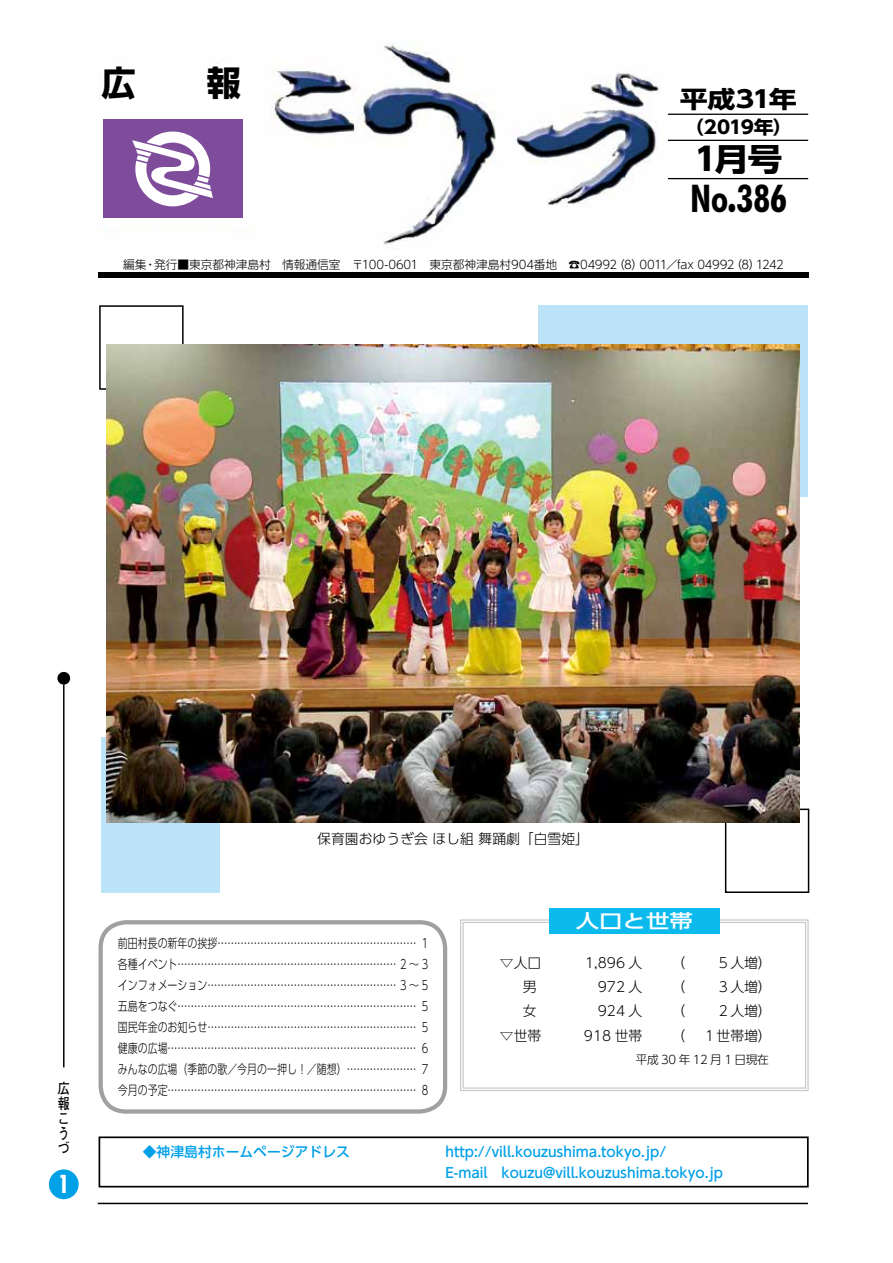
<style>
.page{position:relative;width:893px;height:1263px;background:#fff}
.page>*{position:absolute;margin:0;border:0;box-sizing:border-box;transform-origin:0 0}
.t1{font:700 condensed 38.25px "Futura BT";color:#000}
.t2{font:700 34.5px "UD Shin Go Pro";color:#000}
.t3{font:700 31.5px "UD Shin Go Pro";color:#000;scale:1.11 1}
.t4{font:700 condensed 25.5px "Futura BT";color:#fff}
.t5{font:700 23.4px "UD Shin Go Pro";letter-spacing:-.045em;color:#000;scale:1.2 1}
.t6{font:500 18.75px "UD Shin Go Pro";color:#fff;scale:1.25 1}
.t7{font:700 18px "UD Shin Go Pro";letter-spacing:-.025em;color:#000;scale:1.1 1}
.t8{font:700 14.85px/14.9px "Futo Go B101 Pro";color:#000;scale:.8 1}
.t9{font:500 13.8px "UD Shin Go Pro";color:#00a0e9}
.t10{font:300 13.8px "UD Shin Go Pro";color:#000}
.t11{font:300 12.75px/21px "UD Shin Go Pro";color:#000;text-align:justify;scale:.78 1}
.t12{font:300 11.7px "UD Shin Go Pro";letter-spacing:-.01em;color:#000}
.s1{font-size:49.8px}
</style>
<div class="page">
<hr style="left:98px;top:1203px;width:710px;height:1px;background:#000">
<hr style="left:63px;top:685px;width:2px;height:382px;background:#000">
<div style="left:57px;top:672px;width:13px;height:13px;background:#000;border-radius:50%"></div>
<div style="left:49px;top:1169px;width:30px;height:30px;background:#00a1e6;border-radius:50%"></div>
<img style="left:99px;top:43px;width:560px;height:202px">
<div style="left:101px;top:65px;width:153px;height:44px;background:#fff"></div>
<div style="left:88px;top:111px;width:170px;height:115px;background:#fff"></div>
<div style="left:103px;top:119px;width:140px;height:99px;background:#7e4c9b"></div>
<svg style="left:132px;top:132px;width:81px;height:74px"></svg>
<hr style="left:668px;top:114px;width:140px;height:1px;background:#000">
<hr style="left:668px;top:140px;width:140px;height:1px;background:#000">
<hr style="left:668px;top:178px;width:140px;height:1px;background:#000">
<div style="left:99px;top:272px;width:710px;height:5px;background:#000"></div>
<div style="left:99px;top:920px;width:348px;height:194px;border:4px solid #9fa0a0;border-radius:26px"></div>
<svg style="left:460px;top:919px;width:349px;height:172px"></svg>
<div style="left:462px;top:922px;width:344px;height:167px;border:1px solid #c9caca"></div>
<div style="left:549px;top:908px;width:170px;height:26px;background:#0cbaed"></div>
<div style="left:99px;top:1136px;width:710px;height:51px;border:2px solid #000"></div>
<div style="left:99px;top:305px;width:85px;height:85px;border:2px solid #000"></div>
<div style="left:725px;top:808px;width:84px;height:85px;border:2px solid #000"></div>
<div style="left:538px;top:305px;width:269px;height:192px;background:#bce3f8"></div>
<div style="left:101px;top:737px;width:118px;height:156px;background:#bce3f8"></div>
<img style="left:106px;top:344px;width:693px;height:479px">
<h2 class="t2" style="left:101px;top:54px;width:141px">広　　報</h2>
<h3 class="t5" style="left:680px;top:80px;width:99px">平成31年</h3>
<h3 class="t7" style="left:684px;top:112px;width:100px">（2019年(</h3>
<h3 class="t3" style="left:694px;top:134px;width:81px">1月号</h3>
<h1 class="t1" style="left:690px;top:175px;width:98px">No<span class="s1">.</span>386</h1>
<p class="t12" style="left:613px;top:255px;width:32px">（8）</p>
<p class="t12" style="left:730px;top:255px;width:32px">)8(</p>
<p class="t12" style="left:123px;top:255px;width:25px">編集</p>
<p class="t12" style="left:154px;top:255px;width:464px">発行■東京都神津島村　情報通信室　〒100-0601　東京都神津島村904番地　☎04992</p>
<p class="t12" style="left:639px;top:255px;width:97px">0011／fax 04992</p>
<p class="t12" style="left:756px;top:255px;width:30px">1242</p>
<p class="t12" style="left:145px;top:255px;width:13px">・</p>
<p class="t8" style="left:58px;top:1079px;width:16px">広報こうづ</p>
<h3 class="t4" style="left:58px;top:1169px;width:13px">1</h3>
<p class="t10" style="left:317px;top:827px;width:273px">保育園おゆうぎ会ほし組舞踊劇「白雪姫「</p>
<p class="t11" style="left:118px;top:932px;width:399px">前田村長の新年の挨拶............................................................ 1各種イベント.................................................................. 2 ~ 3インフォメーション......................................................... 3 ~ 5五島をつなぐ........................................................................ 5国民年金のお知らせ............................................................... 5健康の広場........................................................................... 6みんなの広場（季節の歌／今月の一押し！／随想(..................... 7今月の予定........................................................................... 8</p>
<h3 class="t6" style="left:576px;top:906px;width:95px">人口と世帯</h3>
<p class="t10" style="left:500px;top:951px;width:43px">▽人口</p>
<p class="t10" style="left:585px;top:951px;width:59px">1,896 人</p>
<p class="t10" style="left:672px;top:951px;width:15px">（</p>
<p class="t10" style="left:716px;top:951px;width:57px">５人増(</p>
<p class="t10" style="left:523px;top:975px;width:15px">男</p>
<p class="t10" style="left:598px;top:975px;width:46px">972 人</p>
<p class="t10" style="left:672px;top:975px;width:15px">（</p>
<p class="t10" style="left:716px;top:975px;width:57px">３人増(</p>
<p class="t10" style="left:523px;top:1000px;width:15px">女</p>
<p class="t10" style="left:598px;top:1000px;width:46px">924 人</p>
<p class="t10" style="left:672px;top:1000px;width:15px">（</p>
<p class="t10" style="left:716px;top:1000px;width:57px">２人増(</p>
<p class="t10" style="left:500px;top:1024px;width:43px">▽世帯</p>
<p class="t10" style="left:584px;top:1024px;width:60px">918 世帯</p>
<p class="t10" style="left:672px;top:1024px;width:15px">（</p>
<p class="t10" style="left:703px;top:1024px;width:71px">１世帯増(</p>
<p class="t12" style="left:636px;top:1049px;width:134px">平成 30 年 12 月 1 日現在</p>
<p class="t9" style="left:143px;top:1140px;width:209px">◆神津島村ホームページアドレス</p>
<p class="t9" style="left:445px;top:1140px;width:222px">http://vill.kouzushima.tokyo.jp/</p>
<p class="t9" style="left:445px;top:1161px;width:44px">E-mail</p>
<p class="t9" style="left:502px;top:1161px;width:223px">kouzu@vill.kouzushima.tokyo.jp</p>
</div>
